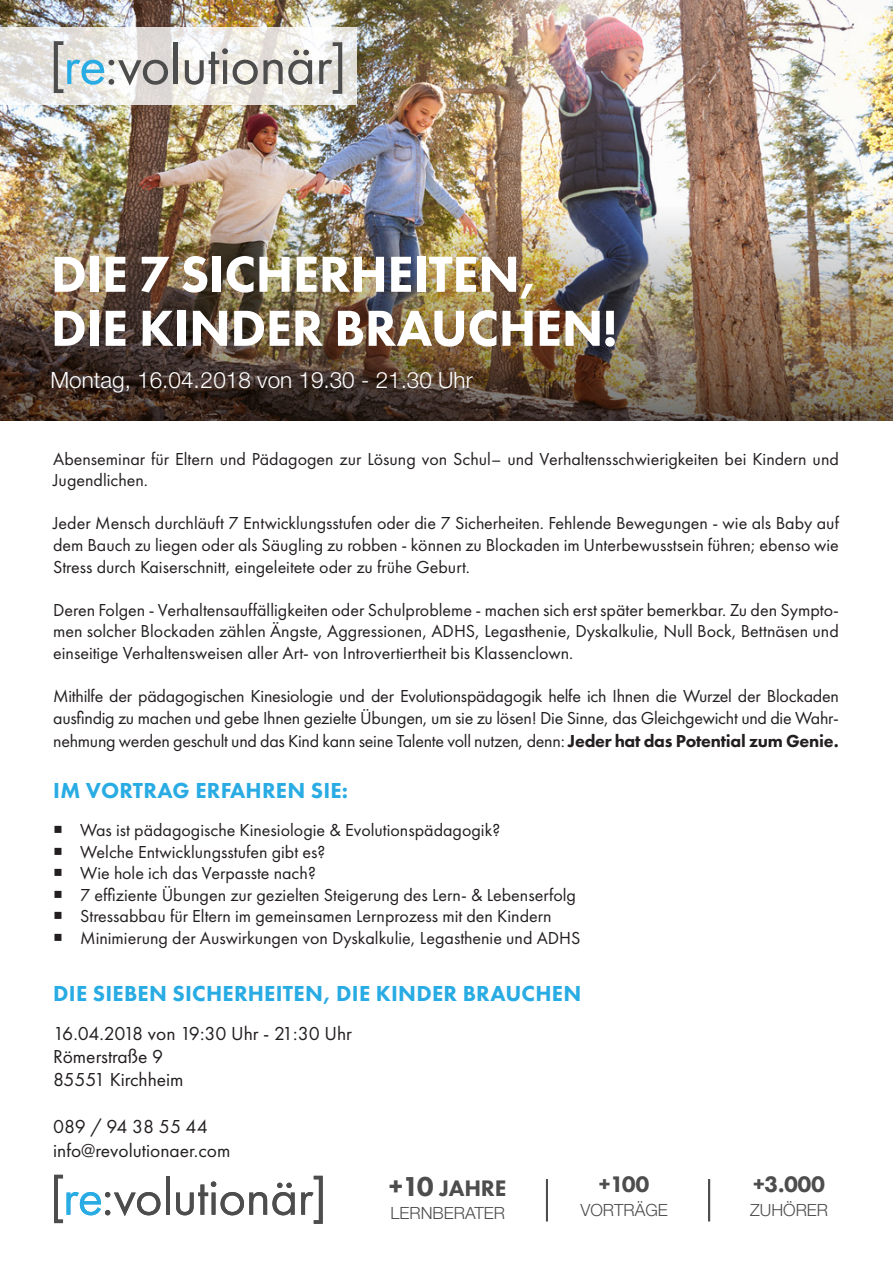
<style>
.page{position:relative;width:893px;height:1263px;background:#fff}
.page>*{position:absolute;margin:0;border:0;box-sizing:border-box;transform-origin:0 0}
.t1{font:800 52.5px "Futura PT";letter-spacing:-.01em;color:#fff}
.t2{font:800 23.4px "Futura PT";letter-spacing:-.02em;color:#4d4d4d}
.t3{font:800 22.5px "Futura PT";letter-spacing:.01em;color:#29abe3}
.t4{font:300 22.5px "Helvetica Neue LT";color:#fff}
.t5{font:19.5px "Futura PT";color:#231f20}
.t6{font:18px/21.6px "Futura PT";color:#231f20}
.t7{font:300 16.8px "Helvetica Neue LT";color:#4d4d4d}
.s1{font-weight:800}
.s2{font-size:28.35px}
</style>
<div class="page">
<img style="left:0;top:0;width:893px;height:204px">
<img style="left:0;top:204px;width:893px;height:217px">
<svg style="left:0;top:27px;width:356px;height:78px"></svg>
<svg style="left:54px;top:41px;width:114px;height:52px"></svg>
<hr style="left:174px;top:42px;width:4px;height:42px;background:#4d4d4d">
<svg style="left:185px;top:48px;width:127px;height:37px"></svg>
<svg style="left:319px;top:42px;width:23px;height:52px"></svg>
<hr style="left:546px;top:1179px;width:2px;height:42px;background:#4d4d4d">
<hr style="left:708px;top:1179px;width:2px;height:42px;background:#4d4d4d">
<svg style="left:54px;top:1175px;width:106px;height:48px"></svg>
<hr style="left:166px;top:1176px;width:4px;height:39px;background:#4d4d4d">
<svg style="left:176px;top:1181px;width:119px;height:34px"></svg>
<svg style="left:301px;top:1176px;width:22px;height:48px"></svg>
<p class="t1" style="left:51px;top:241px;width:488px">DIE 7 SICHERHEITEN,</p>
<p class="t1" style="left:51px;top:295px;width:568px">DIE KINDER BRAUCHEN!</p>
<p class="t4" style="left:51px;top:366px;width:424px">Montag, 16.04.2018 von 19.30 - 21.30 Uhr</p>
<p class="t6" style="left:53px;top:448px;width:787px">Abenseminar für Eltern und Pädagogen zur Lösung von Schul– und Verhaltensschwierigkeiten bei Kindern und<br>Jugendlichen.</p>
<p class="t6" style="left:53px;top:512px;width:787px;text-align:justify">Jeder Mensch durchläuft 7 Entwicklungsstufen oder die 7 Sicherheiten. Fehlende Bewegungen - wie als Baby auf dem Bauch zu liegen oder als Säugling zu robben - können zu Blockaden im Unterbewusstsein führen; ebenso wie Stress durch Kaiserschnitt, eingeleitete oder zu frühe Geburt.</p>
<p class="t6" style="left:53px;top:599px;width:787px;text-align:justify">Deren Folgen - Verhaltensauffälligkeiten oder Schulprobleme - machen sich erst später bemerkbar. Zu den Sympto&shy;men solcher Blockaden zählen Ängste, Aggressionen, ADHS, Legasthenie, Dyskalkulie, Null Bock, Bettnäsen und einseitige Verhaltensweisen aller Art- von Introvertiertheit bis Klassenclown.</p>
<p class="t6" style="left:53px;top:685px;width:787px">Mithilfe der pädagogischen Kinesiologie und der Evolutionspädagogik helfe ich Ihnen die Wurzel der Blockaden ausfindig zu machen und gebe Ihnen gezielte Übungen, um sie zu lösen! Die Sinne, das Gleichgewicht und die Wahr-</p>
<p class="t6" style="left:53px;top:730px;width:787px">nehmung werden geschult und das Kind kann seine Talente voll nutzen, denn: <span class="s1">Jeder hat das Potential zum Genie.</span></p>
<p class="t3" style="left:53px;top:776px;width:296px">IM VORTRAG ERFAHREN SIE:</p>
<p class="t6" style="left:80px;top:819px;width:421px">Was ist pädagogische Kinesiologie &amp; Evolutionspädagogik?</p>
<p class="t6" style="left:80px;top:841px;width:247px">Welche Entwicklungsstufen gibt es?</p>
<p class="t6" style="left:80px;top:862px;width:237px">Wie hole ich das Verpasste nach?</p>
<p class="t6" style="left:80px;top:884px;width:497px">7 effiziente Übungen zur gezielten Steigerung des Lern- &amp; Lebenserfolg</p>
<p class="t6" style="left:80px;top:905px;width:473px">Stressabbau für Eltern im gemeinsamen Lernprozess mit den Kindern</p>
<p class="t6" style="left:80px;top:927px;width:502px">Minimierung der Auswirkungen von Dyskalkulie, Legasthenie und ADHS</p>
<p class="t3" style="left:53px;top:980px;width:529px">DIE SIEBEN SICHERHEITEN, DIE KINDER BRAUCHEN</p>
<p class="t5" style="left:53px;top:1021px;width:300px">16.04.2018 von 19:30 Uhr - 21:30 Uhr</p>
<p class="t5" style="left:53px;top:1045px;width:112px">Römerstraße 9</p>
<p class="t5" style="left:53px;top:1068px;width:132px">85551 Kirchheim</p>
<p class="t5" style="left:53px;top:1115px;width:156px">089 / 94 38 55 44</p>
<p class="t5" style="left:53px;top:1138px;width:179px">info@revolutionaer.com</p>
<p class="t2" style="left:389px;top:1174px;width:119px"><span class="s2">+10</span> JAHRE</p>
<p class="t7" style="left:390px;top:1203px;width:116px">LERNBERATER</p>
<p class="t2" style="left:599px;top:1170px;width:52px">+100</p>
<p class="t7" style="left:580px;top:1199px;width:89px">VORTRÄGE</p>
<p class="t2" style="left:753px;top:1170px;width:73px">+3.000</p>
<p class="t7" style="left:750px;top:1199px;width:80px">ZUHÖRER</p>
</div>
